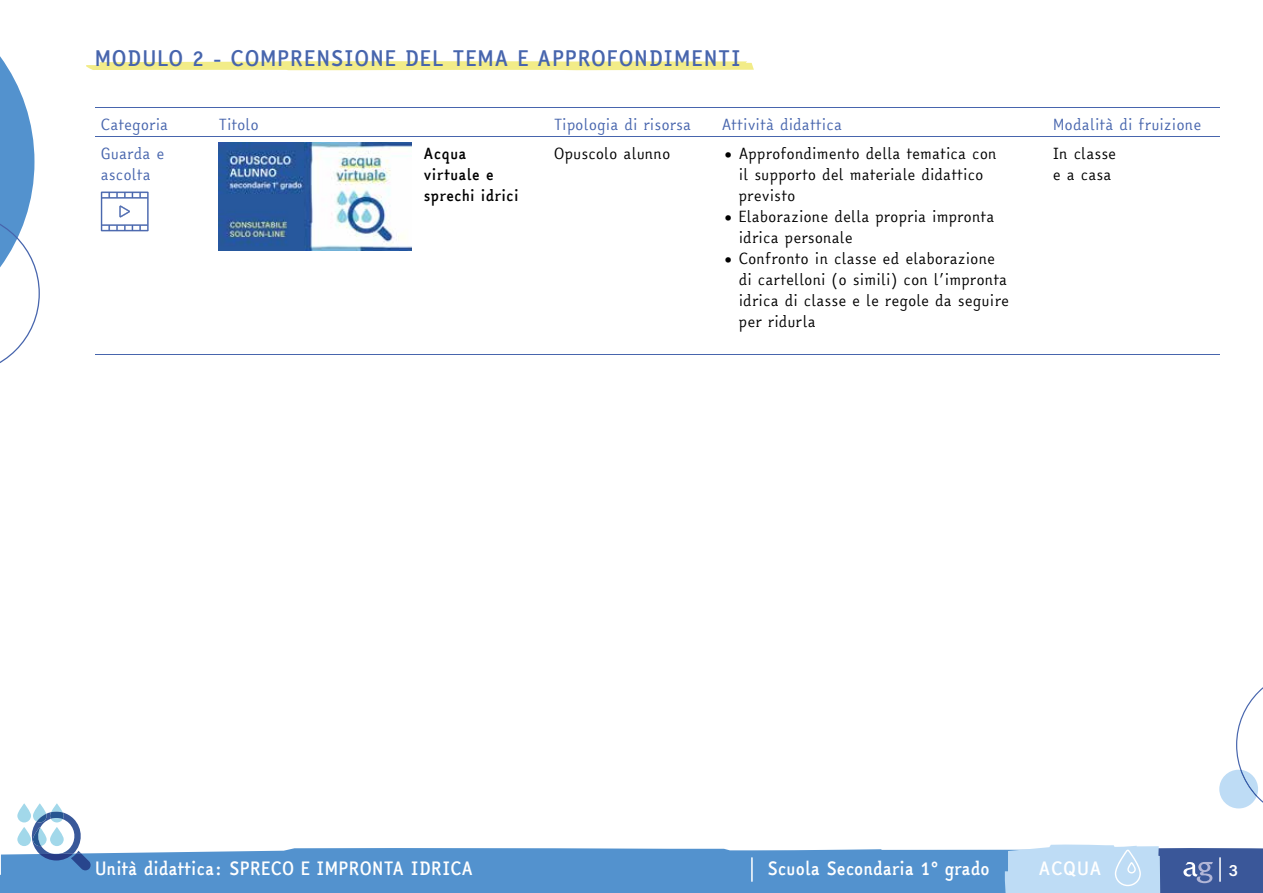
<style>
.page{position:relative;width:1263px;height:893px;background:#fff}
.page>*{position:absolute;margin:0;border:0;box-sizing:border-box;transform-origin:0 0}
.t1{font:700 21px "Easy Reading PRO";letter-spacing:.015em;color:#4765ad}
.t2{font:700 18px "Easy Reading PRO";letter-spacing:-.02em;color:#fff;scale:.96 1}
.t3{font:700 18px "Easy Reading PRO";letter-spacing:-.02em;color:#fff}
.t4{font:15px/21px "Easy Reading PRO";color:#000}
.t5{font:15px/21px "Easy Reading PRO";color:#4765ad}
.t6{font:700 15px/21px "Easy Reading PRO";color:#000}
</style>
<div class="page">
<div style="left:0;top:848px;width:1005px;height:45px;background:#5392ce"></div>
<svg style="left:86px;top:61px;width:668px;height:9px"></svg>
<hr style="left:95px;top:107px;width:118px;height:1px;background:#4765ad">
<hr style="left:213px;top:107px;width:204px;height:1px;background:#4765ad">
<hr style="left:417px;top:107px;width:131px;height:1px;background:#4765ad">
<hr style="left:548px;top:107px;width:168px;height:1px;background:#4765ad">
<hr style="left:716px;top:107px;width:331px;height:1px;background:#4765ad">
<hr style="left:1047px;top:107px;width:173px;height:1px;background:#4765ad">
<hr style="left:95px;top:136px;width:118px;height:1px;background:#4765ad">
<hr style="left:213px;top:136px;width:204px;height:1px;background:#4765ad">
<hr style="left:417px;top:136px;width:131px;height:1px;background:#4765ad">
<hr style="left:548px;top:136px;width:168px;height:1px;background:#4765ad">
<hr style="left:716px;top:136px;width:331px;height:1px;background:#4765ad">
<hr style="left:1047px;top:136px;width:173px;height:1px;background:#4765ad">
<hr style="left:95px;top:354px;width:118px;height:1px;background:#4765ad">
<hr style="left:213px;top:354px;width:204px;height:1px;background:#4765ad">
<hr style="left:417px;top:354px;width:131px;height:1px;background:#4765ad">
<hr style="left:548px;top:354px;width:168px;height:1px;background:#4765ad">
<hr style="left:716px;top:354px;width:331px;height:1px;background:#4765ad">
<hr style="left:1047px;top:354px;width:173px;height:1px;background:#4765ad">
<svg style="left:101px;top:192px;width:48px;height:39px"></svg>
<img style="left:219px;top:142px;width:193px;height:109px">
<hr style="left:751px;top:857px;width:2px;height:25px;background:#fff">
<svg style="left:0;top:56px;width:40px;height:307px"></svg>
<svg style="left:17px;top:827px;width:14px;height:19px"></svg>
<svg style="left:17px;top:803px;width:14px;height:19px"></svg>
<svg style="left:30px;top:803px;width:61px;height:67px"></svg>
<svg style="left:1219px;top:687px;width:44px;height:122px"></svg>
<svg style="left:1005px;top:844px;width:258px;height:49px"></svg>
<h1 class="t1" style="left:94px;top:42px;width:648px">MODULO 2 - COMPRENSIONE DEL TEMA E APPROFONDIMENTI</h1>
<p class="t5" style="left:101px;top:114px;width:69px">Categoria</p>
<p class="t5" style="left:219px;top:114px;width:42px">Titolo</p>
<p class="t5" style="left:554px;top:114px;width:139px">Tipologia di risorsa</p>
<p class="t5" style="left:722px;top:114px;width:122px">Attività didattica</p>
<p class="t5" style="left:1053px;top:114px;width:150px">Modalità di fruizione</p>
<p class="t5" style="left:101px;top:143px;width:65px">Guarda e ascolta</p>
<p class="t6" style="left:423px;top:143px;width:97px">Acqua virtuale e sprechi idrici</p>
<p class="t4" style="left:554px;top:143px;width:118px">Opuscolo alunno</p>
<p class="t4" style="left:739px;top:143px;width:259px;text-indent:-17px">• Approfondimento della tematica con il supporto del materiale didattico previsto</p>
<p class="t4" style="left:739px;top:206px;width:257px;text-indent:-17px">• Elaborazione della propria impronta idrica personale</p>
<p class="t4" style="left:739px;top:248px;width:272px;text-indent:-17px">• Confronto in classe ed elaborazione di cartelloni (o simili) con l’impronta idrica di classe e le regole da seguire per ridurla</p>
<p class="t4" style="left:1053px;top:143px;width:65px">In classe e a casa</p>
<p class="t2" style="left:95px;top:854px;width:396px">Unità didattica: SPRECO E IMPRONTA IDRICA</p>
<p class="t2" style="left:767px;top:854px;width:233px">Scuola Secondaria 1° grado</p>
<p class="t3" style="left:1038px;top:854px;width:65px">ACQUA</p>
</div>
